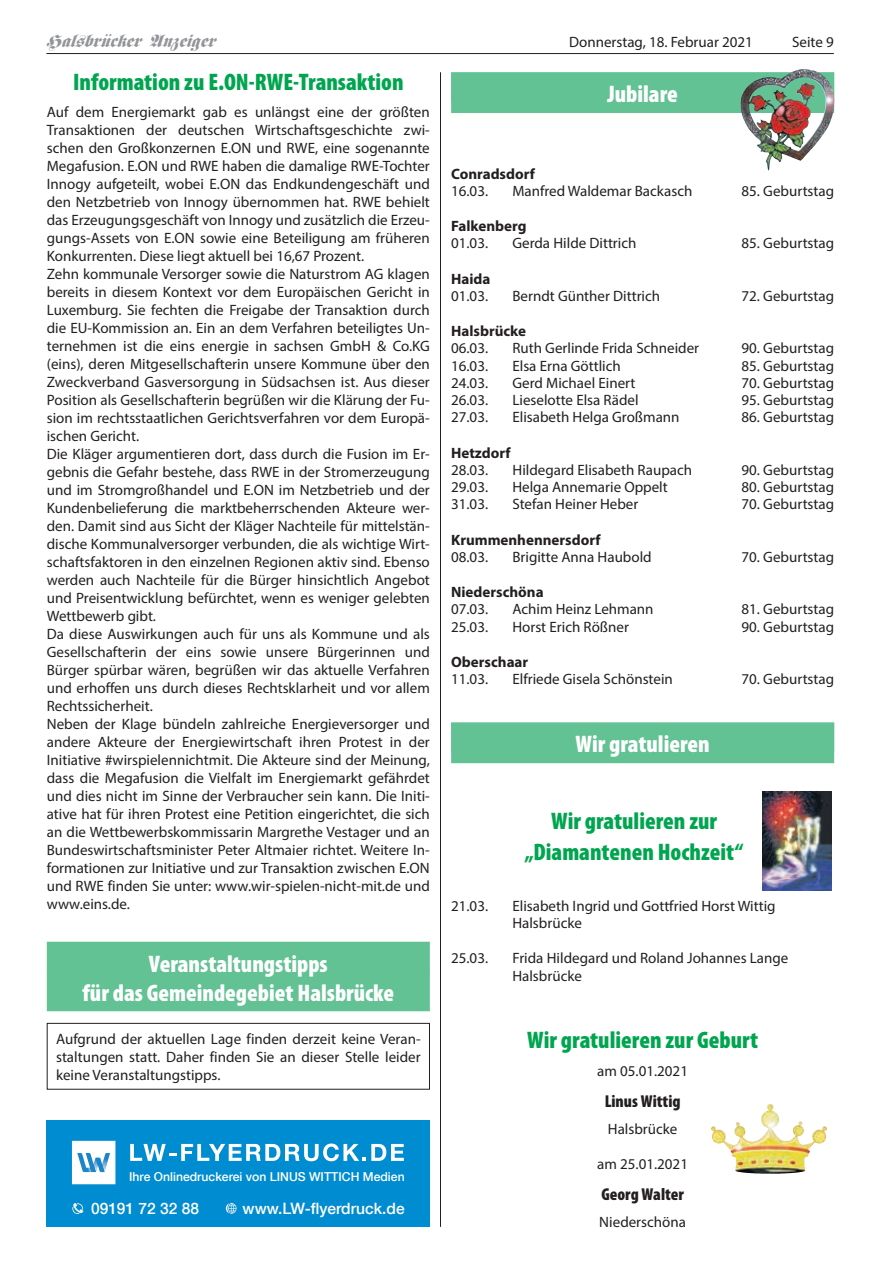
<style>
.page{position:relative;width:881px;height:1263px;background:#fff}
.page>*{position:absolute;margin:0;border:0;box-sizing:border-box;transform-origin:0 0}
.t1{font:900 condensed 24px/30.9px "Myriad Pro";color:#00a54f;text-align:center}
.t2{font:900 condensed 24px/28.8px "Myriad Pro";color:#fff;text-align:center}
.t3{font:18px "TT3 A15 OI00";letter-spacing:-.005em;color:#939598}
.t4{font:900 condensed 17.25px "Myriad Pro";color:#231f20}
.t5{font:500 15.75px "Helvetica Neue LT Com";color:#fff}
.t6{font:15px/18px "Myriad Pro";color:#231f20}
.t7{font:700 15px "Myriad Pro";color:#231f20}
.t8{font:500 12.3px "Helvetica Neue LT Com";color:#fff}
</style>
<div class="page">
<hr style="left:440px;top:72px;width:1px;height:1155px;background:#231f20">
<hr style="left:46px;top:53px;width:787px;height:1px;background:#231f20">
<div style="left:47px;top:942px;width:382px;height:30px;background:#63c294"></div>
<div style="left:47px;top:971px;width:382px;height:40px;background:#63c294"></div>
<div style="left:47px;top:1023px;width:382px;height:66px;border:1px solid #231f20"></div>
<div style="left:451px;top:72px;width:382px;height:30px;background:#7acaa4"></div>
<div style="left:451px;top:73px;width:382px;height:40px;background:#63c294"></div>
<div style="left:451px;top:722px;width:382px;height:30px;background:#97d5b7"></div>
<div style="left:451px;top:723px;width:382px;height:40px;background:#63c294"></div>
<img style="left:740px;top:69px;width:94px;height:102px">
<img style="left:762px;top:792px;width:69px;height:99px">
<img style="left:711px;top:1104px;width:98px;height:70px">
<div style="left:47px;top:1120px;width:382px;height:107px;background:#008cd0"></div>
<svg style="left:130px;top:1143px;width:273px;height:18px"></svg>
<svg style="left:72px;top:1203px;width:11px;height:11px"></svg>
<svg style="left:72px;top:1141px;width:43px;height:43px;background:#d6e9f5"></svg>
<svg style="left:226px;top:1203px;width:10px;height:11px"></svg>
<p class="t3" style="left:46px;top:35px;width:170px">Halsbrücker Anzeiger</p>
<p class="t6" style="left:569px;top:33px;width:185px">Donnerstag, 18. Februar 2021</p>
<p class="t6" style="left:791px;top:33px;width:43px">Seite 9</p>
<h1 class="t1" style="left:73px;top:66px;width:332px">Information zu E.ON-RWE-Transaktion</h1>
<p class="t6" style="left:47px;top:103px;width:384px">Auf dem Energiemarkt gab es unlängst eine der größten Transaktionen der deutschen Wirtschaftsgeschichte zwi&shy;schen den Großkonzernen E.ON und RWE, eine sogenannte Megafusion. E.ON und RWE haben die damalige RWE-Tochter Innogy aufgeteilt, wobei E.ON das Endkundengeschäft und den Netzbetrieb von Innogy übernommen hat. RWE behielt das Erzeugungsgeschäft von Innogy und zusätzlich die Erzeu&shy;gungs-Assets von E.ON sowie eine Beteiligung am früheren Konkurrenten. Diese liegt aktuell bei 16,67 Prozent.<br>Zehn kommunale Versorger sowie die Naturstrom AG klagen bereits in diesem Kontext vor dem Europäischen Gericht in Luxemburg. Sie fechten die Freigabe der Transaktion durch die EU-Kommission an. Ein an dem Verfahren beteiligtes Un&shy;ternehmen ist die eins energie in sachsen GmbH &amp; Co.KG (eins), deren Mitgesellschafterin unsere Kommune über den Zweckverband Gasversorgung in Südsachsen ist. Aus dieser Position als Gesellschafterin begrüßen wir die Klärung der Fu&shy;sion im rechtsstaatlichen Gerichtsverfahren vor dem Europä&shy;ischen Gericht.<br>Die Kläger argumentieren dort, dass durch die Fusion im Er&shy;gebnis die Gefahr bestehe, dass RWE in der Stromerzeugung und im Stromgroßhandel und E.ON im Netzbetrieb und der Kundenbelieferung die marktbeherrschenden Akteure wer&shy;den. Damit sind aus Sicht der Kläger Nachteile für mittelstän&shy;dische Kommunalversorger verbunden, die als wichtige Wirt&shy;schaftsfaktoren in den einzelnen Regionen aktiv sind. Ebenso werden auch Nachteile für die Bürger hinsichtlich Angebot und Preisentwicklung befürchtet, wenn es weniger gelebten Wettbewerb gibt.<br>Da diese Auswirkungen auch für uns als Kommune und als Gesellschafterin der eins sowie unsere Bürgerinnen und Bürger spürbar wären, begrüßen wir das aktuelle Verfahren und erhoffen uns durch dieses Rechtsklarheit und vor allem Rechtssicherheit.<br>Neben der Klage bündeln zahlreiche Energieversorger und andere Akteure der Energiewirtschaft ihren Protest in der Initiative #wirspielennichtmit. Die Akteure sind der Meinung, dass die Megafusion die Vielfalt im Energiemarkt gefährdet und dies nicht im Sinne der Verbraucher sein kann. Die Initi&shy;ative hat für ihren Protest eine Petition eingerichtet, die sich an die Wettbewerbskommissarin Margrethe Vestager und an Bundeswirtschaftsminister Peter Altmaier richtet. Weitere In&shy;formationen zur Initiative und zur Transaktion zwischen E.ON und RWE finden Sie unter: www.wir-spielen-nicht-mit.de und www.eins.de.</p>
<h1 class="t2" style="left:607px;top:79px;width:72px">Jubilare</h1>
<p class="t7" style="left:451px;top:164px;width:85px">Conradsdorf</p>
<p class="t6" style="left:451px;top:182px;width:38px">16.03.</p>
<p class="t6" style="left:512px;top:182px;width:181px">Manfred Waldemar Backasch</p>
<p class="t6" style="left:741px;top:182px;width:94px">85. Geburtstag</p>
<p class="t7" style="left:451px;top:216px;width:77px">Falkenberg</p>
<p class="t6" style="left:451px;top:234px;width:38px">01.03.</p>
<p class="t6" style="left:512px;top:234px;width:125px">Gerda Hilde Dittrich</p>
<p class="t6" style="left:741px;top:234px;width:94px">85. Geburtstag</p>
<p class="t7" style="left:451px;top:269px;width:41px">Haida</p>
<p class="t6" style="left:451px;top:287px;width:38px">01.03.</p>
<p class="t6" style="left:512px;top:287px;width:149px">Berndt Günther Dittrich</p>
<p class="t6" style="left:741px;top:287px;width:94px">72. Geburtstag</p>
<p class="t7" style="left:451px;top:321px;width:76px">Halsbrücke</p>
<p class="t6" style="left:451px;top:339px;width:38px">06.03.</p>
<p class="t6" style="left:512px;top:339px;width:188px">Ruth Gerlinde Frida Schneider</p>
<p class="t6" style="left:741px;top:339px;width:94px">90. Geburtstag</p>
<p class="t6" style="left:451px;top:356px;width:38px">16.03.</p>
<p class="t6" style="left:512px;top:356px;width:110px">Elsa Erna Göttlich</p>
<p class="t6" style="left:741px;top:356px;width:94px">85. Geburtstag</p>
<p class="t6" style="left:451px;top:374px;width:38px">24.03.</p>
<p class="t6" style="left:512px;top:374px;width:124px">Gerd Michael Einert</p>
<p class="t6" style="left:741px;top:374px;width:94px">70. Geburtstag</p>
<p class="t6" style="left:451px;top:391px;width:38px">26.03.</p>
<p class="t6" style="left:512px;top:391px;width:128px">Lieselotte Elsa Rädel</p>
<p class="t6" style="left:741px;top:391px;width:94px">95. Geburtstag</p>
<p class="t6" style="left:451px;top:408px;width:38px">27.03.</p>
<p class="t6" style="left:512px;top:408px;width:169px">Elisabeth Helga Großmann</p>
<p class="t6" style="left:741px;top:408px;width:94px">86. Geburtstag</p>
<p class="t7" style="left:451px;top:443px;width:61px">Hetzdorf</p>
<p class="t6" style="left:451px;top:461px;width:38px">28.03.</p>
<p class="t6" style="left:512px;top:461px;width:181px">Hildegard Elisabeth Raupach</p>
<p class="t6" style="left:741px;top:461px;width:94px">90. Geburtstag</p>
<p class="t6" style="left:451px;top:478px;width:38px">29.03.</p>
<p class="t6" style="left:512px;top:478px;width:157px">Helga Annemarie Oppelt</p>
<p class="t6" style="left:741px;top:478px;width:94px">80. Geburtstag</p>
<p class="t6" style="left:451px;top:495px;width:38px">31.03.</p>
<p class="t6" style="left:512px;top:495px;width:127px">Stefan Heiner Heber</p>
<p class="t6" style="left:741px;top:495px;width:94px">70. Geburtstag</p>
<p class="t7" style="left:451px;top:530px;width:151px">Krummenhennersdorf</p>
<p class="t6" style="left:451px;top:548px;width:38px">08.03.</p>
<p class="t6" style="left:512px;top:548px;width:141px">Brigitte Anna Haubold</p>
<p class="t6" style="left:741px;top:548px;width:94px">70. Geburtstag</p>
<p class="t7" style="left:451px;top:582px;width:94px">Niederschöna</p>
<p class="t6" style="left:451px;top:600px;width:38px">07.03.</p>
<p class="t6" style="left:512px;top:600px;width:143px">Achim Heinz Lehmann</p>
<p class="t6" style="left:741px;top:600px;width:94px">81. Geburtstag</p>
<p class="t6" style="left:451px;top:617px;width:38px">25.03.</p>
<p class="t6" style="left:512px;top:617px;width:118px">Horst Erich Rößner</p>
<p class="t6" style="left:741px;top:617px;width:94px">90. Geburtstag</p>
<p class="t7" style="left:451px;top:652px;width:79px">Oberschaar</p>
<p class="t6" style="left:451px;top:670px;width:38px">11.03.</p>
<p class="t6" style="left:512px;top:670px;width:162px">Elfriede Gisela Schönstein</p>
<p class="t6" style="left:741px;top:670px;width:94px">70. Geburtstag</p>
<h1 class="t2" style="left:575px;top:729px;width:136px">Wir gratulieren</h1>
<h1 class="t1" style="left:524px;top:805px;width:220px">Wir gratulieren zur „Diamantenen Hochzeit“</h1>
<p class="t6" style="left:451px;top:896px;width:38px">21.03.</p>
<p class="t6" style="left:512px;top:897px;width:265px;line-height:17.2px">Elisabeth Ingrid und Gottfried Horst Wittig<br>Halsbrücke</p>
<p class="t6" style="left:451px;top:949px;width:38px">25.03.</p>
<p class="t6" style="left:512px;top:949px;width:277px;line-height:17.2px">Frida Hildegard und Roland Johannes Lange<br>Halsbrücke</p>
<h1 class="t2" style="left:82px;top:949px;width:313px">Veranstaltungstipps<br>für das Gemeindegebiet Halsbrücke</h1>
<p class="t6" style="left:56px;top:1029px;width:366px;text-align:justify">Aufgrund der aktuellen Lage finden derzeit keine Veran&shy;staltungen statt. Daher finden Sie an dieser Stelle leider keine Veranstaltungstipps.</p>
<h1 class="t1" style="left:527px;top:1023px;width:232px">Wir gratulieren zur Geburt</h1>
<p class="t6" style="left:597px;top:1062px;width:92px">am 05.01.2021</p>
<p class="t4" style="left:604px;top:1091px;width:77px">Linus Wittig</p>
<p class="t6" style="left:607px;top:1120px;width:71px">Halsbrücke</p>
<p class="t6" style="left:597px;top:1155px;width:92px">am 25.01.2021</p>
<p class="t4" style="left:601px;top:1183px;width:84px">Georg Walter</p>
<p class="t6" style="left:599px;top:1212px;width:88px">Niederschöna</p>
<p class="t8" style="left:129px;top:1169px;width:277px">Ihre Onlinedruckerei von LINUS WITTICH Medien</p>
<p class="t5" style="left:91px;top:1199px;width:109px">09191 72 32 88</p>
<p class="t5" style="left:242px;top:1199px;width:163px">www.LW-flyerdruck.de</p>
</div>
